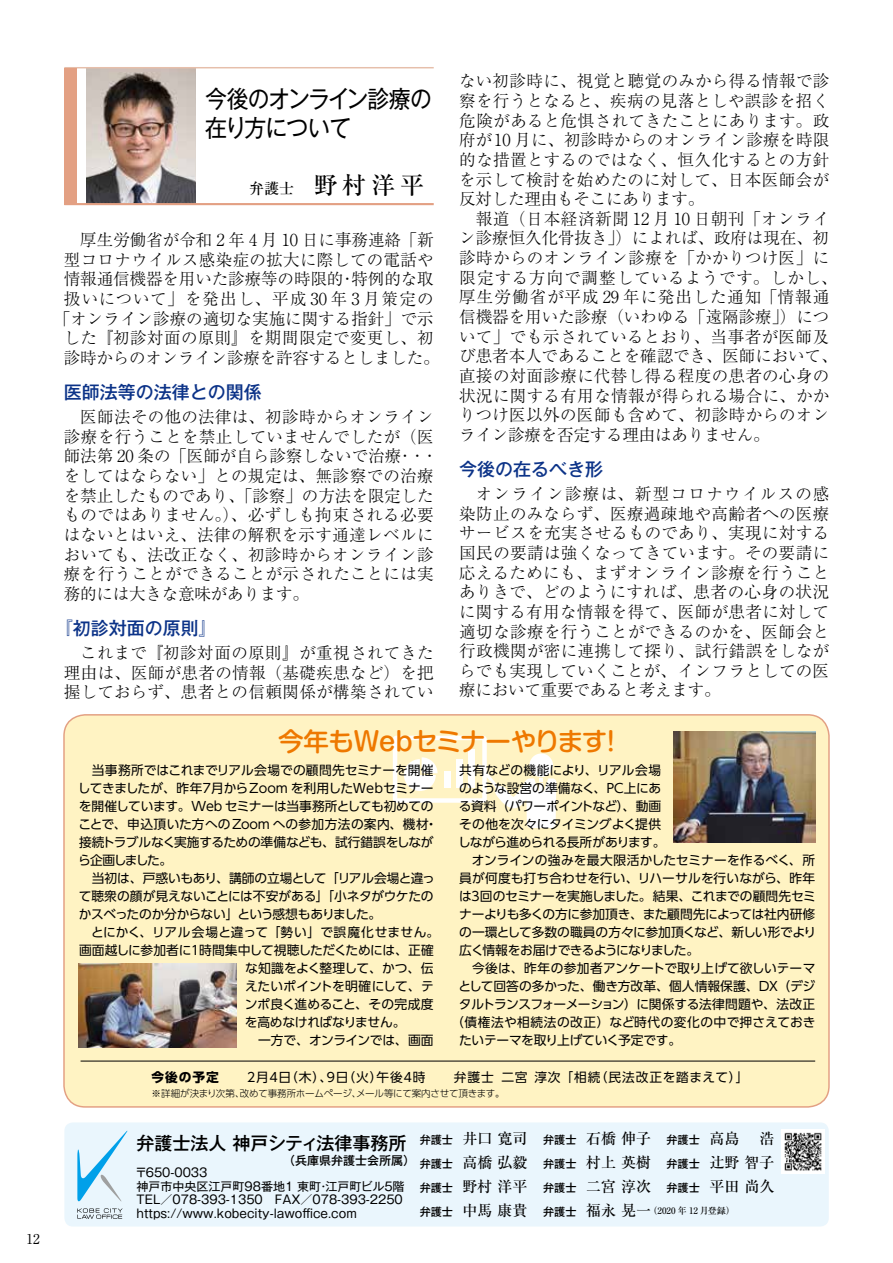
<style>
.page{position:relative;width:893px;height:1263px;background:#fff}
.page>*{position:absolute;margin:0;border:0;box-sizing:border-box;transform-origin:0 0}
.t1{font:500 25.5px "Shin M Go Pr 6 N";letter-spacing:-.055em;color:#ee7800}
.t2{font:24px/28.5px "Gothic MB101 Pr 6 N";letter-spacing:-.04em;color:#000;scale:.91 1}
.t3{font:500 24px "Ryumin Pr 6 N";color:#000}
.t4{font:500 18px "Gothic MB101 Pr 6 N";color:#0c3388}
.t5{font:500 18px "Gothic MB101 Pr 6 N";color:#000}
.t6{font:300 16.5px/19.6px "Ryumin Pr 6 N";letter-spacing:.01em;color:#000;text-align:justify}
.t7{font:300 16.5px "Ryumin Pr 6 N";letter-spacing:-.01em;color:#000}
.t8{font:300 16.5px "Ryumin Pr 6 N";letter-spacing:.085em;color:#000}
.t9{font:300 16.5px "Ryumin Pr 6 N";letter-spacing:.03em;color:#000}
.t10{font:500 15px/24px "Ryumin Pr 6 N";color:#000;text-align:justify}
.t11{font:13.5px "Ryumin Pr 6 N";color:#000}
.t12{font:12.75px/18px "UD Shin Go Pr 6 N";letter-spacing:-.015em;color:#000}
.t13{font:12.75px "UD Shin Go Pr 6 N";letter-spacing:-.035em;color:#000}
.t14{font:12.75px "UD Shin Go Pr 6 N";letter-spacing:.05em;color:#000}
.t15{font:12.75px "UD Shin Go Pr 6 N";letter-spacing:.005em;color:#000}
.t16{font:12.75px "UD Shin Go Pr 6 N";letter-spacing:.025em;color:#000}
.t17{font:12.75px "UD Shin Go Pr 6 N";letter-spacing:.02em;color:#000}
.t18{font:12.75px "UD Shin Go Pr 6 N";letter-spacing:-.065em;color:#000}
.t19{font:12.75px "UD Shin Go Pr 6 N";letter-spacing:-.045em;color:#000}
.t20{font:12.75px "UD Shin Go Pr 6 N";letter-spacing:.015em;color:#000}
.t21{font:12px/13.5px "Gothic MB101 Pr 6 N";color:#000}
.t22{font:500 12px "Gothic MB101 Pr 6 N";color:#000}
.t23{font:300 9.6px "UD Shin Go Pr 6 N";letter-spacing:-.025em;color:#000}
.t24{font:500 9px "Ryumin Pr 6 N";color:#000}
.s1{font-size:15px}
.s2{font-weight:700}
.s3{font-weight:300;font-size:9.6px}
.s4{font-family:"Gothic MB101 Pr 6 N";font-size:11.1px}
</style>
<div class="page">
<div style="left:64px;top:715px;width:765px;height:392px;background:#fff3c3;border-radius:21px"></div>
<svg style="left:393px;top:736px;width:163px;height:92px"></svg>
<div style="left:64px;top:1122px;width:765px;height:104px;background:#eaf6fd;border-radius:9px"></div>
<svg style="left:77px;top:1130px;width:51px;height:72px"></svg>
<svg style="left:77px;top:1208px;width:46px;height:11px"></svg>
<img style="left:79px;top:964px;width:158px;height:83px">
<img style="left:674px;top:731px;width:141px;height:112px">
<hr style="left:81px;top:1061px;width:734px;height:1px;background:#000">
<img style="left:87px;top:68px;width:108px;height:135px">
<hr style="left:64px;top:67px;width:370px;height:1px;background:#e6bfab">
<div style="left:64px;top:68px;width:13px;height:136px;background:#e3a083"></div>
<hr style="left:64px;top:203px;width:370px;height:2px;background:#e3a083">
<img style="left:781px;top:1130px;width:43px;height:43px">
<p class="t11" style="left:26px;top:1228px;width:15px">12</p>
<h2 class="t2" style="left:205px;top:83px;width:251px">今後のオンライン診療の在り方について</h2>
<h2 class="t3" style="left:249px;top:166px;width:176px"><span class="s1">弁護士</span> 野村洋平</h2>
<p class="t6" style="left:80px;top:229px;width:355px">厚生労働省が令和 2 年 4 月 10 日に事務連絡「新</p>
<p class="t6" style="left:64px;top:249px;width:371px">型コロナウイルス感染症の拡大に際しての電話や</p>
<p class="t6" style="left:64px;top:268px;width:371px">情報通信機器を用いた診療等の時限的・特例的な取</p>
<p class="t8" style="left:64px;top:286px;width:371px">扱いについて」を発出し、平成 30 年 3 月策定の</p>
<p class="t6" style="left:54px;top:308px;width:381px">「オンライン診療の適切な実施に関する指針」で示</p>
<p class="t9" style="left:64px;top:325px;width:371px">した『初診対面の原則』を期間限定で変更し、初</p>
<p class="t7" style="left:64px;top:345px;width:377px">診時からのオンライン診療を許容するとしました。</p>
<p class="t4" style="left:64px;top:377px;width:199px">医師法等の法律との関係</p>
<p class="t6" style="left:64px;top:406px;width:376px;text-align:left;text-indent:16px">医師法その他の法律は、初診時からオンライン診療を行うことを禁止していませんでしたが（医師法第 20 条の「医師が自ら診察しないで治療・・・をしてはならない」との規定は、無診察での治療を禁止したものであり、「診察」の方法を限定したものではありません。）、必ずしも拘束される必要はないとはいえ、法律の解釈を示す通達レベルにおいても、法改正なく、初診時からオンライン診療を行うことができることが示されたことには実務的には大きな意味があります。</p>
<p class="t4" style="left:55px;top:613px;width:163px">『初診対面の原則』</p>
<p class="t6" style="left:64px;top:642px;width:371px;text-indent:16px">これまで『初診対面の原則』が重視されてきた理由は、医師が患者の情報（基礎疾患など）を把握しておらず、患者との信頼関係が構築されてい</p>
<p class="t6" style="left:459px;top:70px;width:371px">ない初診時に、視覚と聴覚のみから得る情報で診察を行うとなると、疾病の見落としや誤診を招く危険があると危惧されてきたことにあります。政府が10 月に、初診時からのオンライン診療を時限的な措置とするのではなく、恒久化するとの方針を示して検討を始めたのに対して、日本医師会が反対した理由もそこにあります。</p>
<p class="t6" style="left:459px;top:208px;width:380px;text-align:left;text-indent:16px">報道（日本経済新聞 12 月 10 日朝刊「オンライン診療恒久化骨抜き」）によれば、政府は現在、初診時からのオンライン診療を「かかりつけ医」に限定する方向で調整しているようです。しかし、厚生労働省が平成 29 年に発出した通知「情報通信機器を用いた診療（いわゆる「遠隔診療」）について」でも示されているとおり、当事者が医師及び患者本人であることを確認でき、医師において、直接の対面診療に代替し得る程度の患者の心身の状況に関する有用な情報が得られる場合に、かかりつけ医以外の医師も含めて、初診時からのオンライン診療を否定する理由はありません。</p>
<p class="t4" style="left:459px;top:454px;width:145px">今後の在るべき形</p>
<p class="t6" style="left:459px;top:483px;width:371px;text-indent:16px">オンライン診療は、新型コロナウイルスの感染防止のみならず、医療過疎地や高齢者への医療サービスを充実させるものであり、実現に対する国民の要請は強くなってきています。その要請に応えるためにも、まずオンライン診療を行うことありきで、どのようにすれば、患者の心身の状況に関する有用な情報を得て、医師が患者に対して適切な診療を行うことができるのかを、医師会と行政機関が密に連携して探り、試行錯誤をしながらでも実現していくことが、インフラとしての医療において重要であると考えます。</p>
<h1 class="t1" style="left:278px;top:720px;width:347px">今年もＷｅｂセミナーやります！</h1>
<p class="t12" style="left:78px;top:761px;width:361px;text-indent:14px">当事務所ではこれまでリアル会場での顧問先セミナーを開催してきましたが、昨年７月からZoom を利用したＷｅｂセミナーを開催しています。Web セミナーは当事務所としても初めてのことで、申込頂いた方へのZoom への参加方法の案内、機材・接続トラブルなく実施するための準備なども、試行錯誤をしながら企画しました。</p>
<p class="t12" style="left:79px;top:869px;width:358px;text-align:justify;text-indent:13px">当初は、戸惑いもあり、講師の立場として「リアル会場と違って聴衆の顔が見えないことには不安がある」「小ネタがウケたのかスベったのか分からない」という感想もありました。</p>
<p class="t17" style="left:91px;top:922px;width:350px">とにかく、リアル会場と違って「勢い」で誤魔化せません。</p>
<p class="t12" style="left:79px;top:941px;width:356px">画面越しに参加者に１時間集中して視聴しただくためには、正確</p>
<p class="t12" style="left:245px;top:959px;width:190px">な知識をよく整理して、かつ、伝</p>
<p class="t12" style="left:245px;top:977px;width:191px">えたいポイントを明確にして、テ</p>
<p class="t12" style="left:245px;top:995px;width:190px">ンポ良く進めること、その完成度</p>
<p class="t12" style="left:245px;top:1013px;width:162px">を高めなければなりません。</p>
<p class="t13" style="left:258px;top:1030px;width:177px">一方で、オンラインでは、画面</p>
<p class="t20" style="left:459px;top:760px;width:203px">共有などの機能により、リアル会場</p>
<p class="t13" style="left:459px;top:778px;width:203px">のような設営の準備なく、ＰＣ上にあ</p>
<p class="t12" style="left:459px;top:797px;width:204px">る資料（パワーポイントなど）、動画</p>
<p class="t12" style="left:459px;top:815px;width:203px">その他を次々にタイミングよく提供</p>
<p class="t19" style="left:458px;top:832px;width:209px">しながら進められる長所があります。</p>
<p class="t12" style="left:472px;top:851px;width:345px">オンラインの強みを最大限活かしたセミナーを作るべく、所</p>
<p class="t15" style="left:459px;top:868px;width:357px">員が何度も打ち合わせを行い、リハーサルを行いながら、昨年</p>
<p class="t12" style="left:459px;top:887px;width:358px">は３回のセミナーを実施しました。結果、これまでの顧問先セミ</p>
<p class="t12" style="left:459px;top:905px;width:357px">ナーよりも多くの方に参加頂き、また顧問先によっては社内研修</p>
<p class="t12" style="left:459px;top:923px;width:359px">の一環として多数の職員の方々に参加頂くなど、新しい形でより</p>
<p class="t18" style="left:459px;top:940px;width:241px">広く情報をお届けできるようになりました。</p>
<p class="t15" style="left:472px;top:958px;width:345px">今後は、昨年の参加者アンケートで取り上げて欲しいテーマ</p>
<p class="t12" style="left:458px;top:977px;width:358px">として回答の多かった、働き方改革、個人情報保護、ＤＸ（デジ</p>
<p class="t13" style="left:459px;top:994px;width:358px">タルトランスフォーメーション）に関係する法律問題や、法改正</p>
<p class="t16" style="left:451px;top:1012px;width:366px">（債権法や相続法の改正）など時代の変化の中で押さえておき</p>
<p class="t12" style="left:459px;top:1031px;width:224px">たいテーマを取り上げていく予定です。</p>
<p class="t14" style="left:151px;top:1066px;width:673px"><span class="s2">今後の予定　　</span>２月4日（木）、９日（火）午後４時　　弁護士 二宮 淳次 「相続（民法改正を踏まえて）」<span class="s3">　　　　　　 　</span></p>
<p class="t23" style="left:151px;top:1085px;width:355px">※詳細が決まり次第、改めて事務所ホームページ、メール等にて案内させて頂きます。</p>
<p class="t5" style="left:137px;top:1128px;width:271px">弁護士法人 神戸シティ法律事務所</p>
<p class="t22" style="left:283px;top:1151px;width:134px">（兵庫県弁護士会所属）</p>
<p class="t21" style="left:135px;top:1165px;width:271px">〒650-0033<br>神戸市中央区江戸町98番地1 東町・江戸町ビル5階<br>TEL／078-393-1350　FAX／078-393-2250 https://www.kobecity-lawoffice.com</p>
<p class="t10" style="left:420px;top:1126px;width:109px"><span class="s4">弁護士</span> 井口 寛司<span class="s4">弁護士</span> 高橋 弘毅<span class="s4">弁護士</span> 野村 洋平<span class="s4">弁護士</span> 中馬 康貴</p>
<p class="t10" style="left:543px;top:1126px;width:109px"><span class="s4">弁護士</span> 石橋 伸子<span class="s4">弁護士</span> 村上 英樹<span class="s4">弁護士</span> 二宮 淳次<span class="s4">弁護士</span> 福永 晃一</p>
<p class="t10" style="left:666px;top:1126px;width:109px"><span class="s4">弁護士</span> 高島　 浩<span class="s4">弁護士</span> 辻野 智子<span class="s4">弁護士</span> 平田 尚久</p>
<p class="t24" style="left:649px;top:1203px;width:88px">（2020 年 12 月登録）</p>
</div>
